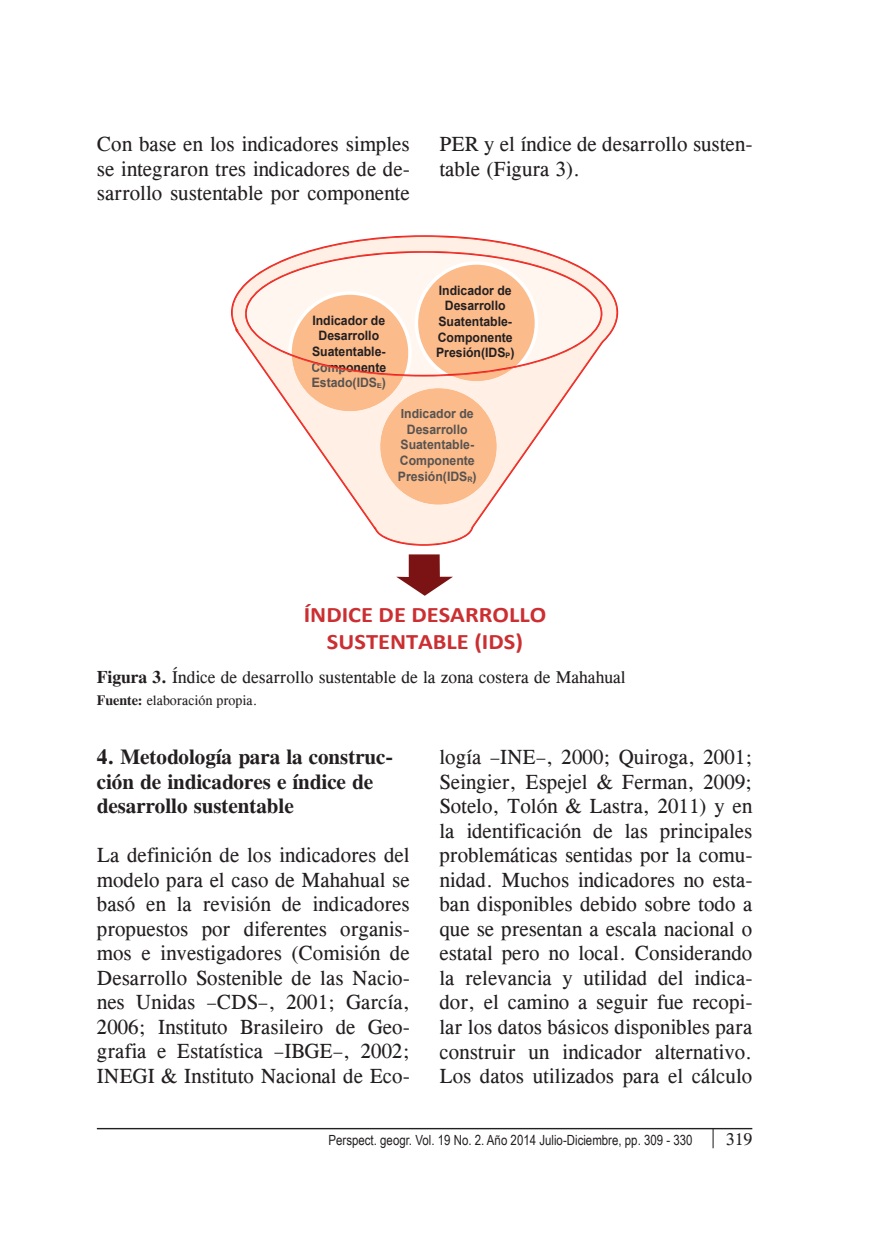
<style>
.page{position:relative;width:874px;height:1241px;background:#fff}
.page>*{position:absolute;margin:0;border:0;box-sizing:border-box;transform-origin:0 0}
.t1{font:700 22.22px/26.6px "Calibri";color:#cb2f31;text-align:center;scale:1.1 1}
.t2{font:21px/24.5px "CG Times";color:#231f20;text-align:justify}
.t3{font:700 21px/24.5px "CG Times";color:#231f20}
.t4{font:17.5px "CG Times";color:#231f20}
.t5{font:14px "Arial Narrow";color:#231f20}
.t6{font:14px "CG Times";color:#231f20}
.t7{font:700 12.95px/15.6px "Arial";color:#231f20;text-align:center;scale:.95 1}
.t8{font:700 12.95px/15.6px "Arial";color:#585350;text-align:center;scale:.95 1}
.s1{color:#585350}
.s2{font-weight:700}
</style>
<div class="page">
<hr style="left:97px;top:1127px;width:655px;height:2px;background:#231f20">
<svg style="left:712px;top:1129px;width:1px;height:18px"></svg>
<svg style="left:396px;top:554px;width:57px;height:41px"></svg>
<svg style="left:232px;top:236px;width:385px;height:309px"></svg>
<p class="t2" style="left:97px;top:132px;width:314px">Con base en los indicadores simples se integraron tres indicadores de de&shy;sarrollo sustentable por componente</p>
<p class="t2" style="left:439px;top:132px;width:314px">PER y el índice de desarrollo susten&shy;table (Figura 3).</p>
<p class="t7" style="left:311px;top:313px;width:80px">Indicador de<br>Desarrollo<br>Suatentable-<br><span class="s1">Componen</span>te</p>
<p class="t8" style="left:311px;top:375px;width:80px">Estado(IDS<sub>E</sub>)</p>
<p class="t7" style="left:436px;top:283px;width:84px">Indicador de<br>Desarrollo<br>Suatentable-<br>Componente<br>Presión(IDS<sub>P</sub>)</p>
<p class="t8" style="left:397px;top:406px;width:84px">Indicador de<br>Desarrollo<br>Suatentable-<br>Componente<br>Presión(IDS<sub>R</sub>)</p>
<p class="t1" style="left:303px;top:600px;width:222px">ÍNDICE DE DESARROLLO<br>SUSTENTABLE (IDS)</p>
<p class="t4" style="left:97px;top:667px;width:530px"><span class="s2">Figura 3.</span> Índice de desarrollo sustentable de la zona costera de Mahahual</p>
<p class="t6" style="left:97px;top:691px;width:162px"><span class="s2">Fuente:</span> elaboración propia.</p>
<p class="t3" style="left:97px;top:744px;width:297px">4. Metodología para la construc&shy;ción de indicadores e índice de desarrollo sustentable</p>
<p class="t2" style="left:97px;top:842px;width:314px">La definición de los indicadores del modelo para el caso de Mahahual se basó en la revisión de indicadores propuestos por diferentes organis&shy;mos e investigadores (Comisión de Desarrollo Sostenible de las Nacio&shy;nes Unidas –CDS–, 2001; García, 2006; Instituto Brasileiro de Geo&shy;grafia e Estatística –IBGE–, 2002; INEGI &amp; Instituto Nacional de Eco-</p>
<p class="t2" style="left:439px;top:744px;width:314px">logía –INE–, 2000; Quiroga, 2001; Seingier, Espejel &amp; Ferman, 2009; Sotelo, Tolón &amp; Lastra, 2011) y en la identificación de las principales problemáticas sentidas por la comu&shy;nidad. Muchos indicadores no esta&shy;ban disponibles debido sobre todo a que se presentan a escala nacional o estatal pero no local. Considerando la relevancia y utilidad del indica&shy;dor, el camino a seguir fue recopi&shy;lar los datos básicos disponibles para construir un indicador alternativo.<br>Los datos utilizados para el cálculo</p>
<p class="t5" style="left:328px;top:1129px;width:365px">Perspect. geogr. Vol. 19 No. 2. Año 2014 Julio-Diciembre, pp. 309 - 330</p>
<p class="t4" style="left:725px;top:1128px;width:28px">319</p>
</div>
